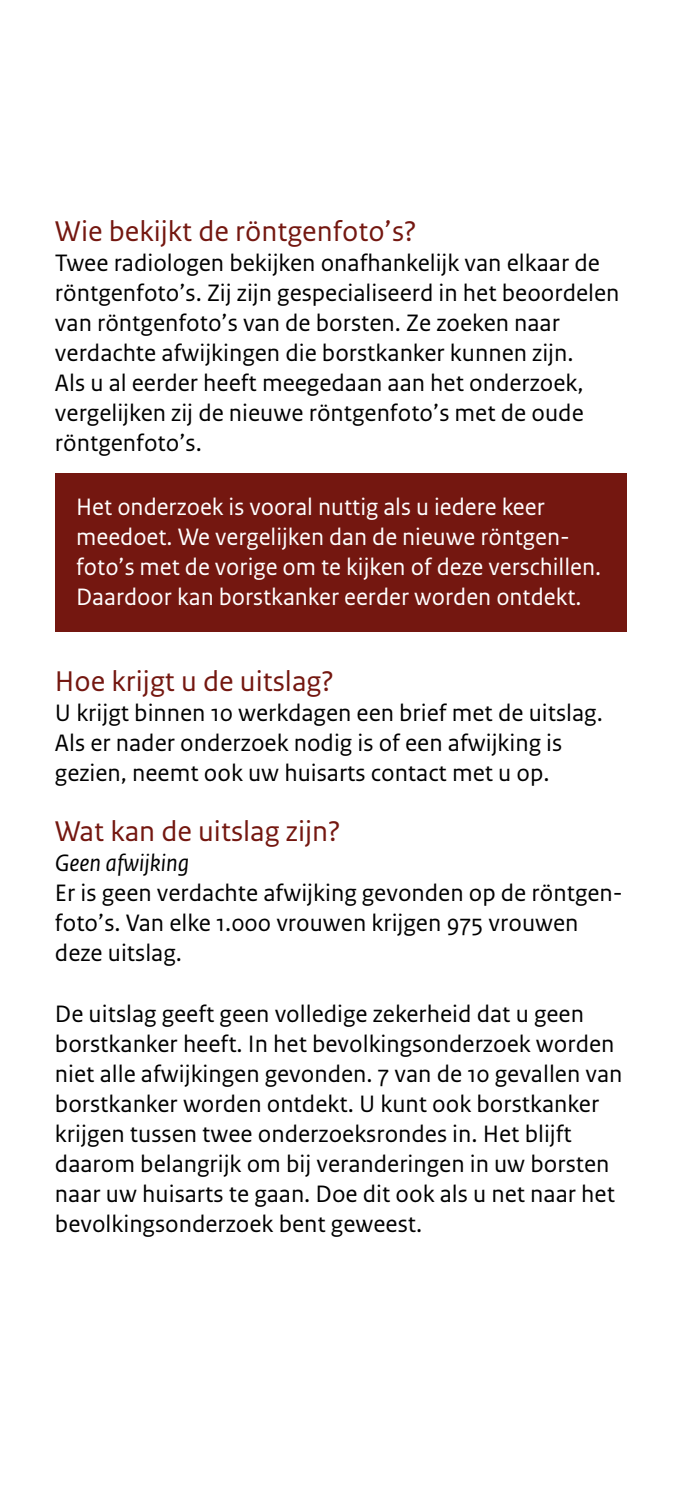
<style>
.page{position:relative;width:681px;height:1489px;background:#fff}
.page>*{position:absolute;margin:0;border:0;box-sizing:border-box;transform-origin:0 0}
._06_RIVM_Alineakop_v{font:30px "Rijksoverheid Sans Text";color:#741710}
._10_RIVM_Broodtekst{font:25px/30px "Rijksoverheid Sans Text";color:#000}
.t1{font:25px/30px "Rijksoverheid Sans Text";color:#fff}
._10_RIVM_Broodtekst-2{font:italic 25px "Rijksoverheid Sans Text";color:#000}
</style>
<div class="page">
<div style="left:55px;top:473px;width:570px;height:158px;background:#741710"></div>
<p class="_06_RIVM_Alineakop_v" style="left:55px;top:214px;width:363px">Wie bekijkt de röntgenfoto’s?</p>
<p class="_10_RIVM_Broodtekst" style="left:55px;top:248px;width:566px">Twee radiologen bekijken onafhankelijk van elkaar de röntgenfoto’s. Zij zijn gespecialiseerd in het beoordelen van röntgenfoto’s van de borsten. Ze zoeken naar verdachte afwijkingen die borstkanker kunnen zijn.<br>Als u al eerder heeft meegedaan aan het onderzoek, vergelijken zij de nieuwe röntgenfoto’s met de oude röntgenfoto’s.</p>
<p class="t1" style="left:76px;top:492px;width:526px">Het onderzoek is vooral nuttig als u iedere keer meedoet. We vergelijken dan de nieuwe röntgen&shy;foto’s met de vorige om te kijken of deze verschillen.<br>Daardoor kan borstkanker eerder worden ontdekt.</p>
<p class="_06_RIVM_Alineakop_v" style="left:55px;top:664px;width:280px">Hoe krijgt u de uitslag?</p>
<p class="_10_RIVM_Broodtekst" style="left:55px;top:698px;width:549px">U krijgt binnen 10 werkdagen een brief met de uitslag.<br>Als er nader onderzoek nodig is of een afwijking is gezien, neemt ook uw huisarts contact met u op.</p>
<p class="_06_RIVM_Alineakop_v" style="left:55px;top:814px;width:287px">Wat kan de uitslag zijn?</p>
<p class="_10_RIVM_Broodtekst-2" style="left:55px;top:849px;width:136px">Geen afwijking</p>
<p class="_10_RIVM_Broodtekst" style="left:55px;top:878px;width:569px">Er is geen verdachte afwijking gevonden op de röntgen&shy;foto’s. Van elke 1.000 vrouwen krijgen 975 vrouwen deze uitslag.</p>
<p class="_10_RIVM_Broodtekst" style="left:55px;top:998px;width:568px">De uitslag geeft geen volledige zekerheid dat u geen borstkanker heeft. In het bevolkingsonderzoek worden niet alle afwijkingen gevonden. 7 van de 10 gevallen van borstkanker worden ontdekt. U kunt ook borstkanker krijgen tussen twee onderzoeksrondes in. Het blijft daarom belangrijk om bij veranderingen in uw borsten naar uw huisarts te gaan. Doe dit ook als u net naar het bevolkingsonderzoek bent geweest.</p>
</div>
